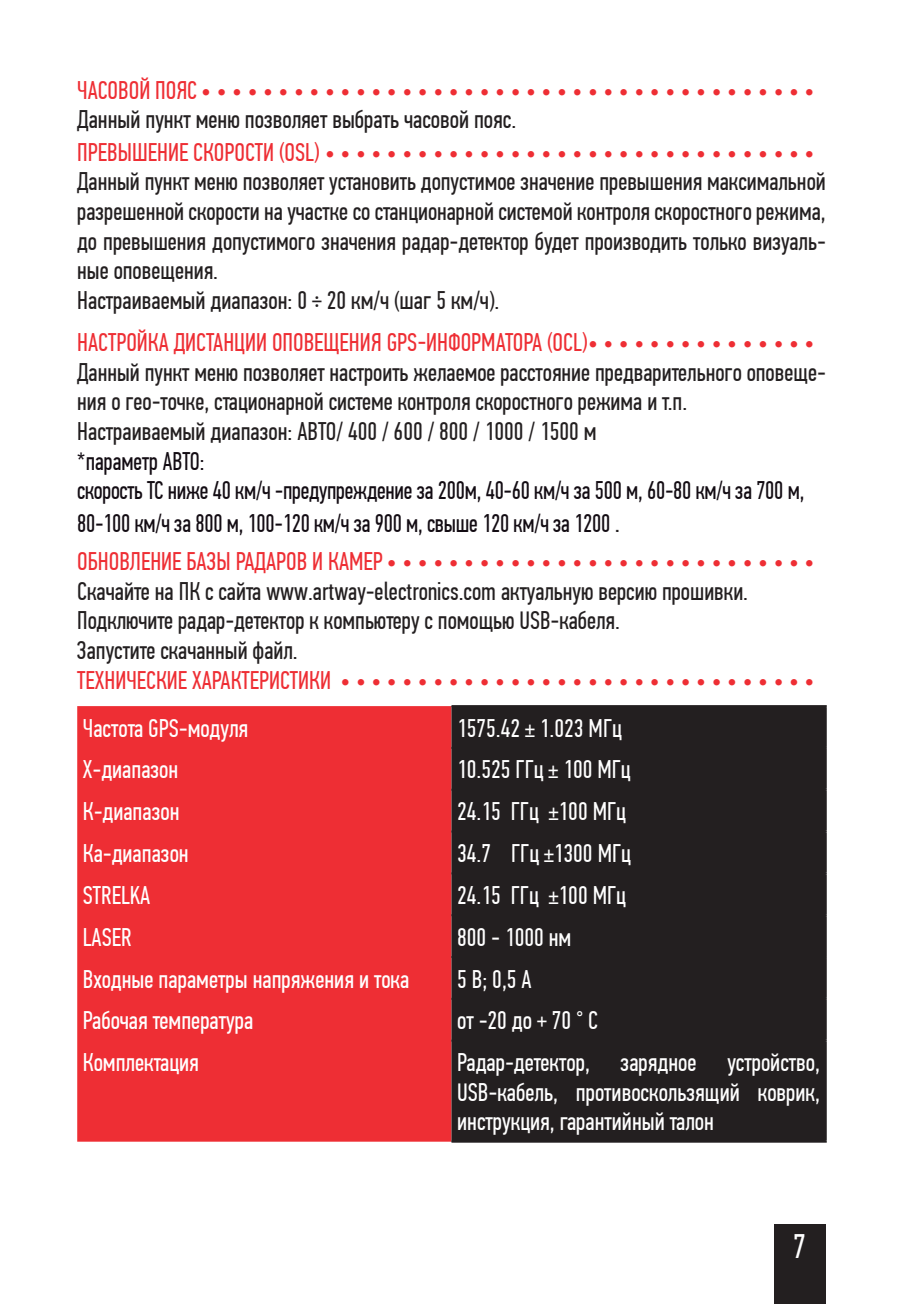
<style>
.page{position:relative;width:903px;height:1304px;background:#fff}
.page>*{position:absolute;margin:0;border:0;box-sizing:border-box;transform-origin:0 0}
.t1{font:34px "PF Din Text Comp Pro";color:#fff}
.t2{font:25.6px/29.6px "PF Din Text Comp Pro";color:#231f20}
.t3{font:25.6px/29.6px "PF Din Text Comp Pro";color:#fff;text-align:justify}
.t4{font:25.6px "PF Din Text Comp Pro";color:#ee2e34}
.t5{font:25.6px/29.6px "PF Din Text Comp Pro";letter-spacing:-.01em;color:#130c13;scale:.95 1}
.s1{font-size:27.2px;color:#231f20}
</style>
<div class="page">
<div style="left:774px;top:1225px;width:52px;height:79px;background:#231f20"></div>
<div style="left:77px;top:706px;width:374px;height:436px;background:#ee2e34"></div>
<div style="left:451px;top:707px;width:374px;height:434px;background:#231f20"></div>
<hr style="left:451px;top:747px;width:376px;height:2px;background:#231f20">
<hr style="left:451px;top:789px;width:376px;height:2px;background:#231f20">
<hr style="left:451px;top:831px;width:376px;height:2px;background:#231f20">
<hr style="left:451px;top:872px;width:376px;height:2px;background:#231f20">
<hr style="left:451px;top:914px;width:376px;height:2px;background:#231f20">
<hr style="left:451px;top:956px;width:376px;height:2px;background:#231f20">
<hr style="left:451px;top:998px;width:376px;height:2px;background:#231f20">
<hr style="left:451px;top:1040px;width:376px;height:2px;background:#231f20">
<hr style="left:451px;top:1141px;width:376px;height:2px;background:#231f20">
<hr style="left:451px;top:705px;width:376px;height:2px;background:#231f20">
<hr style="left:825px;top:707px;width:2px;height:40px;background:#231f20">
<hr style="left:825px;top:749px;width:2px;height:40px;background:#231f20">
<hr style="left:825px;top:791px;width:2px;height:40px;background:#231f20">
<hr style="left:825px;top:833px;width:2px;height:39px;background:#231f20">
<hr style="left:825px;top:874px;width:2px;height:40px;background:#231f20">
<hr style="left:825px;top:916px;width:2px;height:40px;background:#231f20">
<hr style="left:825px;top:958px;width:2px;height:40px;background:#231f20">
<hr style="left:825px;top:1000px;width:2px;height:40px;background:#231f20">
<hr style="left:825px;top:1042px;width:2px;height:99px;background:#231f20">
<p class="t4" style="left:77px;top:75px;width:739px">ЧАСОВОЙ ПОЯС • • • • • • • • • • • • • • • • • • • • • • • • • • • • • • • • • • • • • • • •</p>
<p class="t2" style="left:77px;top:105px;width:441px">Данный пункт меню позволяет выбрать часовой пояс.</p>
<p class="t4" style="left:77px;top:137px;width:739px">ПРЕВЫШЕНИЕ СКОРОСТИ (OSL) • • • • • • • • • • • • • • • • • • • • • • • • • • • • • • • •</p>
<p class="t2" style="left:77px;top:167px;width:750px">Данный пункт меню позволяет установить допустимое значение превышения максимальной разрешенной скорости на участке со станционарной системой контроля скоростного режима, до превышения допустимого значения радар-детектор будет производить только визуаль&shy;ные оповещения.<br>Настраиваемый диапазон: 0 ÷ 20 км/ч (шаг 5 км/ч).</p>
<p class="t4" style="left:77px;top:328px;width:739px">НАСТРОЙКА ДИСТАНЦИИ ОПОВЕЩЕНИЯ GPS-ИНФОРМАТОРА (OCL) • • • • • • • • • • • • • • •</p>
<p class="t2" style="left:77px;top:358px;width:750px">Данный пункт меню позволяет настроить желаемое расстояние предварительного оповеще&shy;ния о гео-точке, стационарной системе контроля скоростного режима и т.п.<br>Настраиваемый диапазон: АВТО/ 400 / 600 / 800 / 1000 / 1500 м</p>
<p class="t5" style="left:77px;top:446px;width:767px">*параметр АВТО:<br>скорость ТС ниже 40 км/ч -предупреждение за 200м, 40-60 км/ч за 500 м, 60-80 км/ч за 700 м,</p>
<p class="t5" style="left:77px;top:509px;width:573px">80-100 км/ч за 800 м, 100-120 км/ч за 900 м, свыше 120 км/ч за 1200 <span class="s1">.</span></p>
<p class="t4" style="left:77px;top:547px;width:739px">ОБНОВЛЕНИЕ БАЗЫ РАДАРОВ И КАМЕР • • • • • • • • • • • • • • • • • • • • • • • • • • • •</p>
<p class="t2" style="left:77px;top:576px;width:672px">Скачайте на ПК с сайта www.artway-electronics.com актуальную версию прошивки.<br>Подключите радар-детектор к компьютеру с помощью USB-кабеля.<br>Запустите скачанный файл.</p>
<p class="t4" style="left:77px;top:666px;width:739px">ТЕХНИЧЕСКИЕ ХАРАКТЕРИСТИКИ • • • • • • • • • • • • • • • • • • • • • • • • • • • • • • •</p>
<p class="t3" style="left:83px;top:713px;width:167px">Частота GPS-модуля</p>
<p class="t3" style="left:457px;top:713px;width:166px">1575.42 ± 1.023 МГц</p>
<p class="t3" style="left:83px;top:755px;width:97px">X-диапазон</p>
<p class="t3" style="left:457px;top:755px;width:175px">10.525 ГГц ± 100 МГц</p>
<p class="t3" style="left:83px;top:797px;width:98px">К-диапазон</p>
<p class="t3" style="left:457px;top:797px;width:170px">24.15 ГГц ±100 МГц</p>
<p class="t3" style="left:83px;top:839px;width:107px">Ка-диапазон</p>
<p class="t3" style="left:457px;top:839px;width:175px">34.7 ГГц ±1300 МГц</p>
<p class="t3" style="left:83px;top:881px;width:69px">STRELKA</p>
<p class="t3" style="left:457px;top:881px;width:170px">24.15 ГГц ±100 МГц</p>
<p class="t3" style="left:83px;top:922px;width:50px">LASER</p>
<p class="t3" style="left:457px;top:922px;width:116px">800 - 1000 нм</p>
<p class="t3" style="left:83px;top:964px;width:328px">Входные параметры напряжения и тока</p>
<p class="t3" style="left:457px;top:964px;width:76px">5 В; 0,5 А</p>
<p class="t3" style="left:83px;top:1006px;width:172px">Рабочая температура</p>
<p class="t3" style="left:457px;top:1006px;width:142px">от -20 до + 70 ° С</p>
<p class="t3" style="left:83px;top:1048px;width:118px">Комплектация</p>
<p class="t3" style="left:457px;top:1048px;width:364px">Радар-детектор, зарядное устройство, USB-кабель, противоскользящий коврик, инструкция, гарантийный талон</p>
<h1 class="t1" style="left:793px;top:1227px;width:14px">7</h1>
</div>
